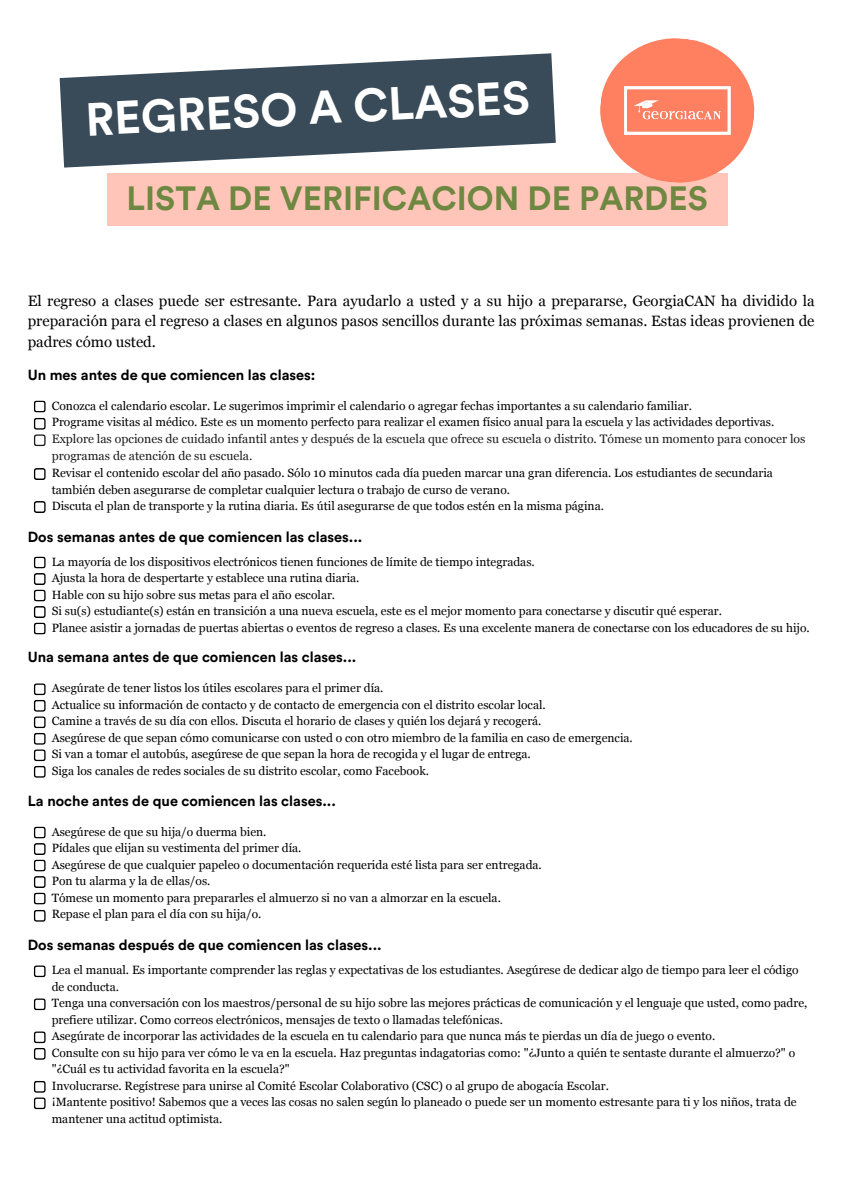
<style>
.page{position:relative;width:842px;height:1190px;background:#fff}
.page>*{position:absolute;margin:0;border:0;box-sizing:border-box;transform-origin:0 0}
.t1{font:700 64px "Circular Std";color:#fff}
.t2{font:700 46px "Circular Std";color:#fff}
.t3{font:700 33.3px "Circular Std";color:#6e8841}
.t4{font:15px/20.6px "Georgia";color:#000;text-align:justify}
.t5{font:700 14.5px "Circular Std";color:#000}
.t6{font:12.2px/16.5px "Georgia";color:#1d1c1d}
.t7{font:12px/16.5px "Georgia";color:#000}
</style>
<div class="page">
<div style="left:107px;top:173px;width:620px;height:53px;background:#ffc5b9"></div>
<svg style="left:600px;top:38px;width:155px;height:149px"></svg>
<img style="left:622px;top:84px;width:110px;height:52px">
<svg style="left:60px;top:53px;width:496px;height:115px"></svg>
<div style="left:66px;top:66px;width:484px;height:89px;background:#394a58"></div>
<svg style="left:34px;top:400px;width:12px;height:12px"></svg>
<svg style="left:34px;top:418px;width:12px;height:28px"></svg>
<svg style="left:34px;top:468px;width:12px;height:12px"></svg>
<svg style="left:34px;top:501px;width:12px;height:12px"></svg>
<svg style="left:34px;top:557px;width:12px;height:78px"></svg>
<svg style="left:34px;top:683px;width:12px;height:95px"></svg>
<svg style="left:34px;top:827px;width:12px;height:95px"></svg>
<svg style="left:34px;top:965px;width:12px;height:12px"></svg>
<svg style="left:34px;top:998px;width:12px;height:12px"></svg>
<svg style="left:34px;top:1031px;width:12px;height:29px"></svg>
<svg style="left:34px;top:1081px;width:12px;height:28px"></svg>
<p class="t1" style="left:86px;top:90px;width:443px;rotate:-3deg">Back to School</p>
<p class="t2" style="left:84px;top:99px;width:446px;rotate:-3deg">REGRESO A CLASES</p>
<p class="t3" style="left:127px;top:183px;width:583px">LISTA DE VERIFICACION DE PARDES</p>
<h1 class="t4" style="left:28px;top:290px;width:788px">El regreso a clases puede ser estresante. Para ayudarlo a usted y a su hijo a prepararse, GeorgiaCAN ha dividido la preparación para el regreso a clases en algunos pasos sencillos durante las próximas semanas. Estas ideas provienen de padres cómo usted.</h1>
<h2 class="t5" style="left:28px;top:369px;width:289px">Un mes antes de que comiencen las clases:</h2>
<p class="t7" style="left:52px;top:397px;width:642px">Conozca el calendario escolar. Le sugerimos imprimir el calendario o agregar fechas importantes a su calendario familiar.</p>
<p class="t7" style="left:52px;top:414px;width:724px">Programe visitas al médico. Este es un momento perfecto para realizar el examen físico anual para la escuela y las actividades deportivas.</p>
<p class="t6" style="left:52px;top:431px;width:755px">Explore las opciones de cuidado infantil antes y después de la escuela que ofrece su escuela o distrito. Tómese un momento para conocer los programas de atención de su escuela.</p>
<p class="t7" style="left:52px;top:465px;width:723px">Revisar el contenido escolar del año pasado. Sólo 10 minutos cada día pueden marcar una gran diferencia. Los estudiantes de secundaria también deben asegurarse de completar cualquier lectura o trabajo de curso de verano.</p>
<p class="t7" style="left:52px;top:498px;width:554px">Discuta el plan de transporte y la rutina diaria. Es útil asegurarse de que todos estén en la misma página.</p>
<h2 class="t5" style="left:28px;top:530px;width:336px">Dos semanas antes de que comiencen las clases...</h2>
<p class="t7" style="left:52px;top:553px;width:484px">La mayoría de los dispositivos electrónicos tienen funciones de límite de tiempo integradas.</p>
<p class="t7" style="left:52px;top:570px;width:309px">Ajusta la hora de despertarte y establece una rutina diaria.</p>
<p class="t7" style="left:52px;top:586px;width:285px">Hable con su hijo sobre sus metas para el año escolar.</p>
<p class="t7" style="left:52px;top:603px;width:672px">Si su(s) estudiante(s) están en transición a una nueva escuela, este es el mejor momento para conectarse y discutir qué esperar.</p>
<p class="t7" style="left:52px;top:619px;width:759px">Planee asistir a jornadas de puertas abiertas o eventos de regreso a clases. Es una excelente manera de conectarse con los educadores de su hijo.</p>
<h2 class="t5" style="left:28px;top:651px;width:330px">Una semana antes de que comiencen las clases...</h2>
<p class="t7" style="left:52px;top:680px;width:333px">Asegúrate de tener listos los útiles escolares para el primer día.</p>
<p class="t7" style="left:52px;top:696px;width:495px">Actualice su información de contacto y de contacto de emergencia con el distrito escolar local.</p>
<p class="t7" style="left:52px;top:713px;width:491px">Camine a través de su día con ellos. Discuta el horario de clases y quién los dejará y recogerá.</p>
<p class="t7" style="left:52px;top:729px;width:583px">Asegúrese de que sepan cómo comunicarse con usted o con otro miembro de la familia en caso de emergencia.</p>
<p class="t7" style="left:52px;top:746px;width:481px">Si van a tomar el autobús, asegúrese de que sepan la hora de recogida y el lugar de entrega.</p>
<p class="t7" style="left:52px;top:762px;width:379px">Siga los canales de redes sociales de su distrito escolar, como Facebook.</p>
<h2 class="t5" style="left:28px;top:794px;width:310px">La noche antes de que comiencen las clases...</h2>
<p class="t7" style="left:52px;top:823px;width:216px">Asegúrese de que su hija/o duerma bien.</p>
<p class="t7" style="left:52px;top:840px;width:251px">Pídales que elijan su vestimenta del primer día.</p>
<p class="t7" style="left:52px;top:856px;width:492px">Asegúrese de que cualquier papeleo o documentación requerida esté lista para ser entregada.</p>
<p class="t7" style="left:52px;top:873px;width:160px">Pon tu alarma y la de ellas/os.</p>
<p class="t7" style="left:52px;top:889px;width:451px">Tómese un momento para prepararles el almuerzo si no van a almorzar en la escuela.</p>
<p class="t7" style="left:52px;top:906px;width:211px">Repase el plan para el día con su hija/o.</p>
<h2 class="t5" style="left:28px;top:938px;width:355px">Dos semanas después de que comiencen las clases...</h2>
<p class="t7" style="left:52px;top:961px;width:748px;line-height:17.2px">Lea el manual. Es importante comprender las reglas y expectativas de los estudiantes. Asegúrese de dedicar algo de tiempo para leer el código de conducta.</p>
<p class="t7" style="left:52px;top:995px;width:757px">Tenga una conversación con los maestros/personal de su hijo sobre las mejores prácticas de comunicación y el lenguaje que usted, como padre, prefiere utilizar. Como correos electrónicos, mensajes de texto o llamadas telefónicas.</p>
<p class="t7" style="left:52px;top:1028px;width:665px">Asegúrate de incorporar las actividades de la escuela en tu calendario para que nunca más te pierdas un día de juego o evento.</p>
<p class="t7" style="left:52px;top:1044px;width:745px">Consulte con su hijo para ver cómo le va en la escuela. Haz preguntas indagatorias como: "¿Junto a quién te sentaste durante el almuerzo?" o "¿Cuál es tu actividad favorita en la escuela?"</p>
<p class="t7" style="left:52px;top:1077px;width:559px">Involucrarse. Regístrese para unirse al Comité Escolar Colaborativo (CSC) o al grupo de abogacía Escolar.</p>
<p class="t7" style="left:52px;top:1094px;width:746px">¡Mantente positivo! Sabemos que a veces las cosas no salen según lo planeado o puede ser un momento estresante para ti y los niños, trata de mantener una actitud optimista.</p>
</div>
